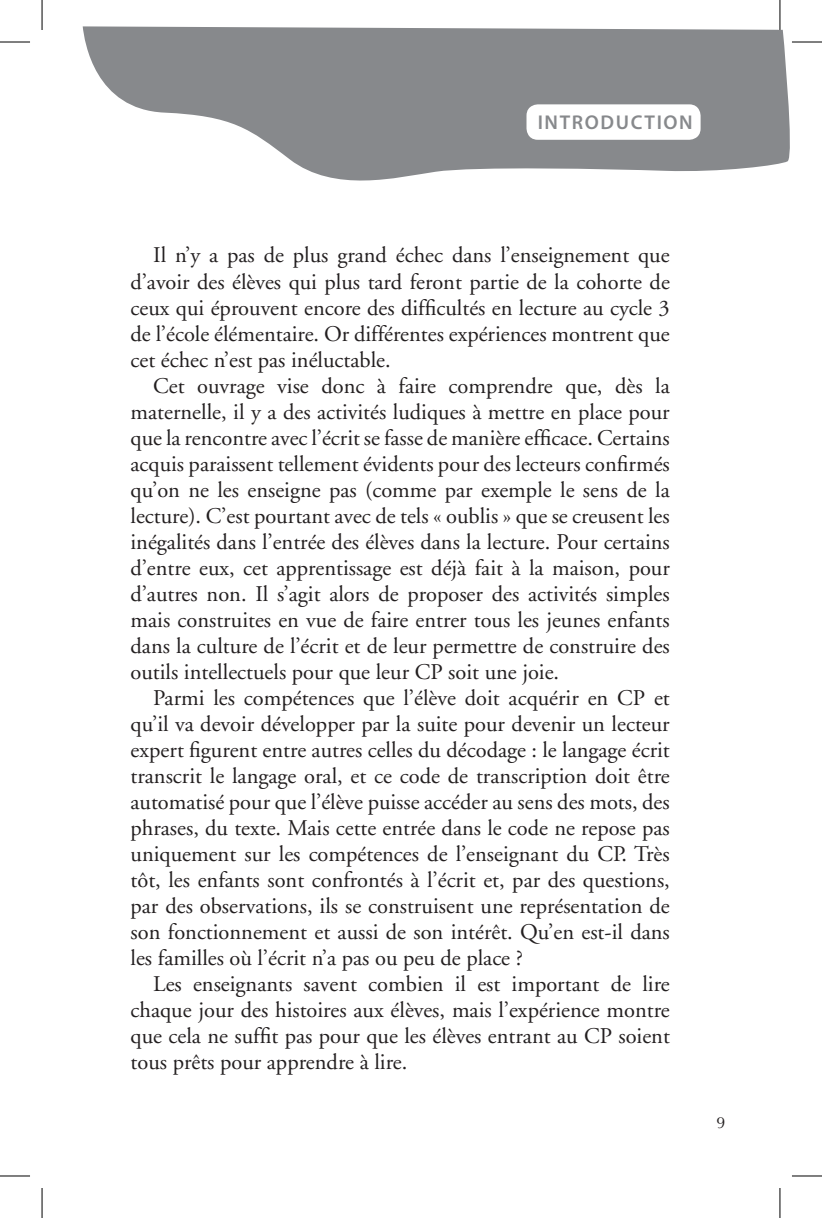
<style>
.page{position:relative;width:822px;height:1218px;background:#fff}
.page>*{position:absolute;margin:0;border:0;box-sizing:border-box;transform-origin:0 0}
.t1{font:22.4px/26px "Adobe Garamond";color:#231f20;text-align:justify}
.t2{font:600 20px "Myriad Pro";letter-spacing:.08em;color:#87898c}
.t3{font:16px "Optima";color:#231f20}
</style>
<div class="page">
<svg style="left:83px;top:26px;width:707px;height:155px;fill:#87898c"></svg>
<div style="left:526px;top:104px;width:174px;height:36px;background:#fff;border-radius:11px"></div>
<hr style="left:778px;top:0;width:2px;height:30px;background:#fff">
<hr style="left:0;top:42px;width:30px;height:1px;background:#000">
<hr style="left:791px;top:42px;width:30px;height:1px;background:#000">
<hr style="left:0;top:1176px;width:30px;height:1px;background:#000">
<hr style="left:791px;top:1176px;width:30px;height:1px;background:#000">
<hr style="left:42px;top:0;width:1px;height:30px;background:#000">
<hr style="left:42px;top:1188px;width:1px;height:30px;background:#000">
<hr style="left:779px;top:0;width:1px;height:30px;background:#000">
<hr style="left:779px;top:1188px;width:1px;height:30px;background:#000">
<p class="t2" style="left:537px;top:109px;width:156px">INTRODUCTION</p>
<p class="t1" style="left:130px;top:243px;width:540px;text-indent:23px">Il n’y a pas de plus grand échec dans l’enseignement que d’avoir des élèves qui plus tard feront partie de la cohorte de ceux qui éprouvent encore des difficultés en lecture au cycle 3 de l’école élémentaire. Or différentes expériences montrent que cet échec n’est pas inéluctable.</p>
<p class="t1" style="left:130px;top:373px;width:540px;text-indent:23px">Cet ouvrage vise donc à faire comprendre que, dès la maternelle, il y a des activités ludiques à mettre en place pour que la rencontre avec l’écrit se fasse de manière efficace. Certains acquis paraissent tellement évidents pour des lecteurs confirmés qu’on ne les enseigne pas (comme par exemple le sens de la lecture). C’est pourtant avec de tels « oublis » que se creusent les inégalités dans l’entrée des élèves dans la lecture. Pour certains d’entre eux, cet apprentissage est déjà fait à la maison, pour d’autres non. Il s’agit alors de proposer des activités simples mais construites en vue de faire entrer tous les jeunes enfants dans la culture de l’écrit et de leur permettre de construire des outils intellectuels pour que leur CP soit une joie.</p>
<p class="t1" style="left:130px;top:685px;width:540px;text-indent:23px">Parmi les compétences que l’élève doit acquérir en CP et qu’il va devoir développer par la suite pour devenir un lecteur expert figurent entre autres celles du décodage : le langage écrit transcrit le langage oral, et ce code de transcription doit être automatisé pour que l’élève puisse accéder au sens des mots, des phrases, du texte. Mais cette entrée dans le code ne repose pas uniquement sur les compétences de l’enseignant du CP. Très tôt, les enfants sont confrontés à l’écrit et, par des questions, par des observations, ils se construisent une représentation de son fonctionnement et aussi de son intérêt. Qu’en est-il dans les familles où l’écrit n’a pas ou peu de place ?</p>
<p class="t1" style="left:130px;top:971px;width:540px;text-indent:23px">Les enseignants savent combien il est important de lire chaque jour des histoires aux élèves, mais l’expérience montre que cela ne suffit pas pour que les élèves entrant au CP soient tous prêts pour apprendre à lire.</p>
<p class="t3" style="left:716px;top:1113px;width:10px">9</p>
</div>
